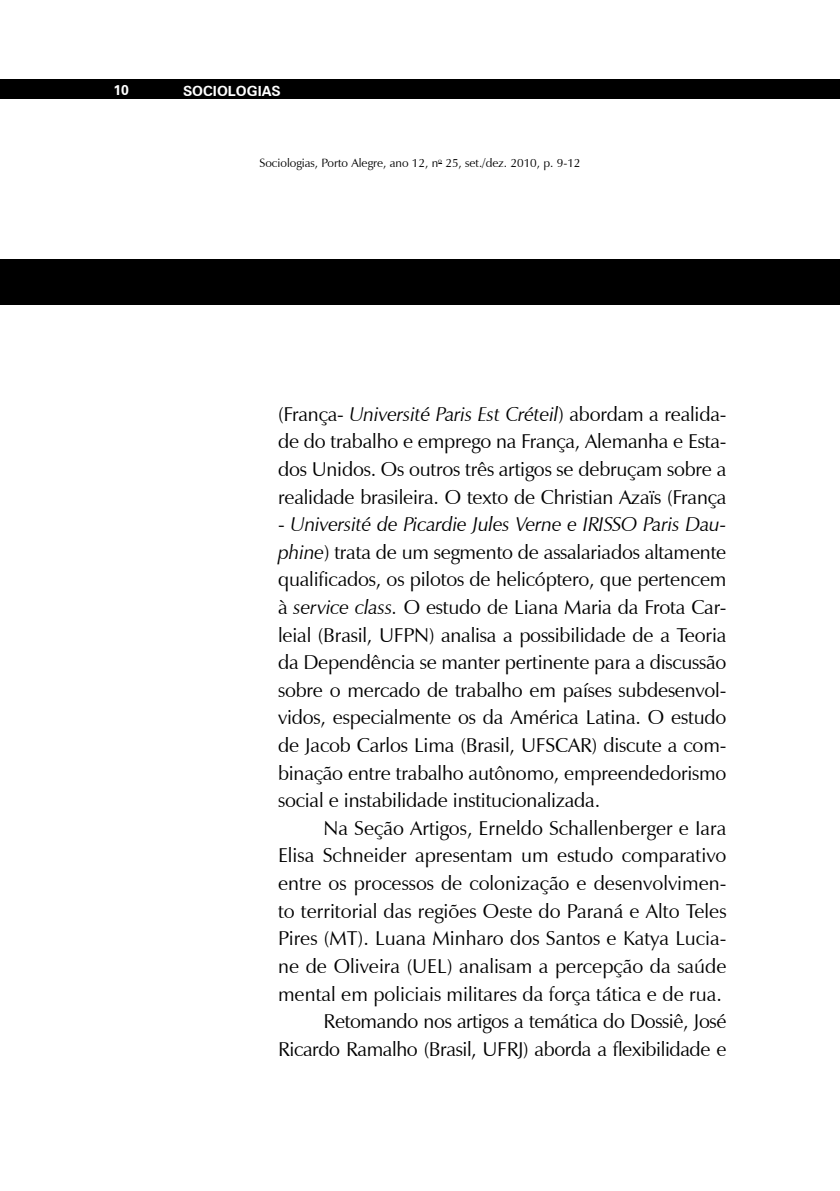
<style>
.page{position:relative;width:840px;height:1191px;background:#fff}
.page>*{position:absolute;margin:0;border:0;box-sizing:border-box;transform-origin:0 0}
.t1{font:20px/27.6px "Zapf Humanist 601 BT";color:#000;text-align:justify}
.t2{font:700 14px "Zurich BT";color:#fff}
.t3{font:12px "Zapf Humanist 601 BT";color:#000}
.s1{font-style:italic}
</style>
<div class="page">
<div style="left:0;top:79px;width:839px;height:20px;background:#000"></div>
<div style="left:0;top:259px;width:839px;height:45px;background:#000"></div>
<p class="t2" style="left:113px;top:82px;width:17px">10</p>
<p class="t2" style="left:183px;top:82px;width:99px">SOCIOLOGIAS</p>
<p class="t3" style="left:259px;top:155px;width:322px">Sociologias, Porto Alegre, ano 12, n<sup>o</sup> 25, set./dez. 2010, p. 9-12</p>
<p class="t1" style="left:278px;top:400px;width:449px">(França- <span class="s1">Université Paris Est Créteil</span>) abordam a realida&shy;de do trabalho e emprego na França, Alemanha e Esta&shy;dos Unidos. Os outros três artigos se debruçam sobre a realidade brasileira. O texto de Christian Azaïs (França</p>
<p class="t1" style="left:278px;top:510px;width:449px">- <span class="s1">Université de Picardie Jules Verne e IRISSO Paris Dau&shy;phine</span>) trata de um segmento de assalariados altamente qualificados, os pilotos de helicóptero, que pertencem à <span class="s1">service class.</span> O estudo de Liana Maria da Frota Car&shy;leial (Brasil, UFPN) analisa a possibilidade de a Teoria da Dependência se manter pertinente para a discussão sobre o mercado de trabalho em países subdesenvol&shy;vidos, especialmente os da América Latina. O estudo de Jacob Carlos Lima (Brasil, UFSCAR) discute a com&shy;binação entre trabalho autônomo, empreendedorismo social e instabilidade institucionalizada.</p>
<p class="t1" style="left:278px;top:814px;width:449px;text-align:right">Na Seção Artigos, Erneldo Schallenberger e Iara<br>Elisa Schneider apresentam um estudo comparativo entre os processos de colonização e desenvolvimen&shy;to territorial das regiões Oeste do Paraná e Alto Teles Pires (MT). Luana Minharo dos Santos e Katya Lucia&shy;ne de Oliveira (UEL) analisam a percepção da saúde mental em policiais militares da força tática e de rua.<br>Retomando nos artigos a temática do Dossiê, José Ricardo Ramalho (Brasil, UFRJ) aborda a flexibilidade e</p>
</div>
